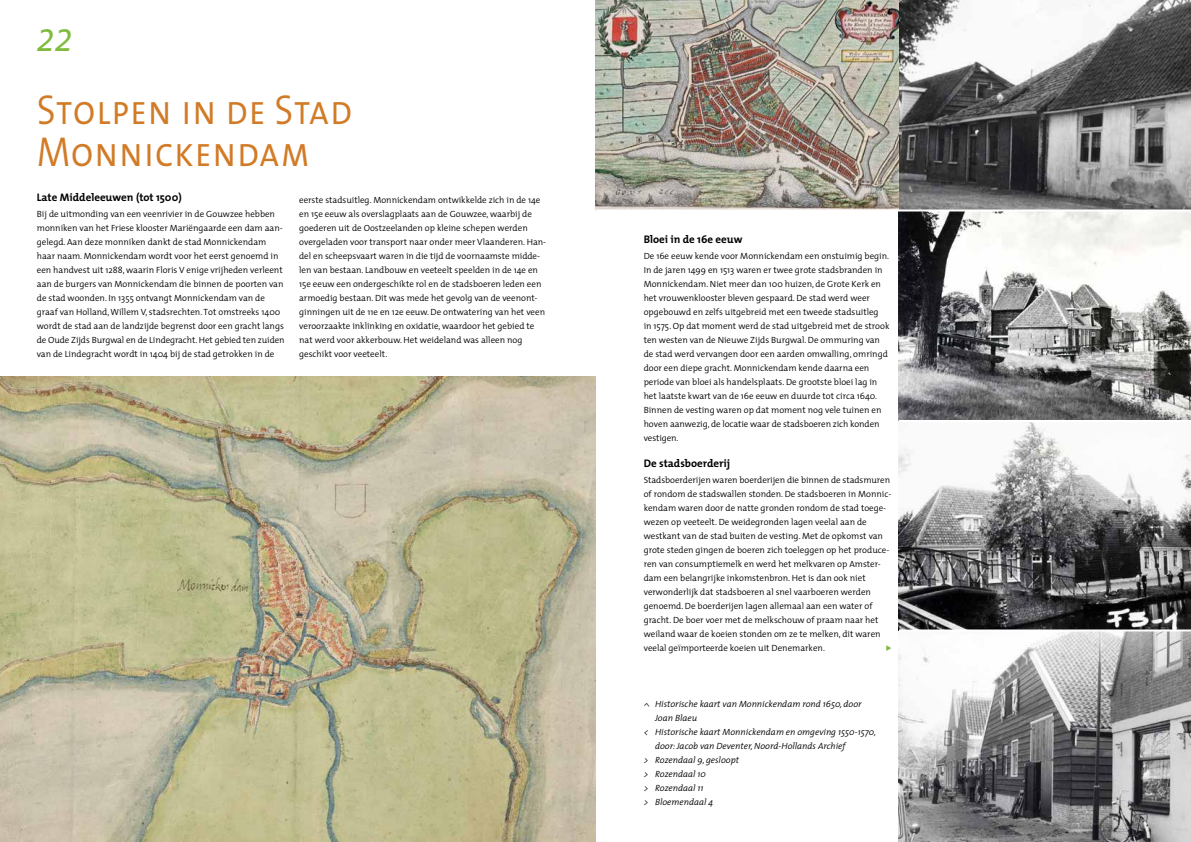
<style>
.page{position:relative;width:1191px;height:842px;background:#fff}
.page>*{position:absolute;margin:0;border:0;box-sizing:border-box;transform-origin:0 0}
.t1{font:42px/42px "The Mix Semi Light Caps";letter-spacing:.01em;color:#d27b27;scale:.9 1}
.t2{font:italic 300 42px "The Mix";color:#80bb3d;scale:.9 1}
.t3{font:700 11px "The Mix";color:#000}
.t4{font:300 9px/14px "The Mix";color:#000}
.t5{font:italic 300 9px "The Mix";color:#000}
</style>
<div class="page">
<img style="left:0;top:376px;width:595px;height:466px">
<img style="left:595px;top:0;width:596px;height:209px">
<img style="left:899px;top:211px;width:292px;height:631px">
<hr style="left:899px;top:420px;width:292px;height:2px;background:#fff">
<hr style="left:899px;top:629px;width:292px;height:2px;background:#fff">
<h1 class="t2" style="left:37px;top:2px;width:41px">22</h1>
<h1 class="t1" style="left:37px;top:87px;width:352px">Stolpen in de Stad<br>Monnickendam</h1>
<p class="t3" style="left:37px;top:188px;width:146px">Late Middeleeuwen (tot 1500)</p>
<p class="t4" style="left:37px;top:207px;width:249px">Bij de uitmonding van een veenrivier in de Gouwzee hebben monniken van het Friese klooster Mariëngaarde een dam aan&shy;gelegd. Aan deze monniken dankt de stad Monnickendam haar naam. Monnickendam wordt voor het eerst genoemd in een handvest uit 1288, waarin Floris V enige vrijheden verleent aan de burgers van Monnickendam die binnen de poorten van de stad woonden. In 1355 ontvangt Monnickendam van de graaf van Holland, Willem V, stadsrechten. Tot omstreeks 1400 wordt de stad aan de landzijde begrenst door een gracht langs de Oude Zijds Burgwal en de Lindegracht. Het gebied ten zuiden van de Lindegracht wordt in 1404 bij de stad getrokken in de</p>
<p class="t4" style="left:299px;top:193px;width:248px">eerste stadsuitleg. Monnickendam ontwikkelde zich in de 14e en 15e eeuw als overslagplaats aan de Gouwzee, waarbij de goederen uit de Oostzeelanden op kleine schepen werden overgeladen voor transport naar onder meer Vlaanderen. Han&shy;del en scheepsvaart waren in die tijd de voornaamste midde&shy;len van bestaan. Landbouw en veeteelt speelden in de 14e en 15e eeuw een ondergeschikte rol en de stadsboeren leden een armoedig bestaan. Dit was mede het gevolg van de veenont&shy;ginningen uit de 11e en 12e eeuw. De ontwatering van het veen veroorzaakte inklinking en oxidatie, waardoor het gebied te nat werd voor akkerbouw. Het weideland was alleen nog geschikt voor veeteelt.</p>
<p class="t3" style="left:643px;top:230px;width:100px">Bloei in de 16e eeuw</p>
<p class="t4" style="left:643px;top:249px;width:247px">De 16e eeuw kende voor Monnickendam een onstuimig begin.<br>In de jaren 1499 en 1513 waren er twee grote stadsbranden in Monnickendam. Niet meer dan 100 huizen, de Grote Kerk en het vrouwenklooster bleven gespaard. De stad werd weer opgebouwd en zelfs uitgebreid met een tweede stadsuitleg<br>in 1575. Op dat moment werd de stad uitgebreid met de strook ten westen van de Nieuwe Zijds Burgwal. De ommuring van de stad werd vervangen door een aarden omwalling, omringd door een diepe gracht. Monnickendam kende daarna een periode van bloei als handelsplaats. De grootste bloei lag in het laatste kwart van de 16e eeuw en duurde tot circa 1640.<br>Binnen de vesting waren op dat moment nog vele tuinen en hoven aanwezig, de locatie waar de stadsboeren zich konden vestigen.</p>
<p class="t3" style="left:643px;top:454px;width:88px">De stadsboerderij</p>
<p class="t4" style="left:643px;top:473px;width:249px">Stadsboerderijen waren boerderijen die binnen de stadsmuren of rondom de stadswallen stonden. De stadsboeren in Monnic&shy;kendam waren door de natte gronden rondom de stad toege&shy;wezen op veeteelt. De weidegronden lagen veelal aan de westkant van de stad buiten de vesting. Met de opkomst van grote steden gingen de boeren zich toeleggen op het produce&shy;ren van consumptiemelk en werd het melkvaren op Amster&shy;dam een belangrijke inkomstenbron. Het is dan ook niet verwonderlijk dat stadsboeren al snel vaarboeren werden genoemd. De boerderijen lagen allemaal aan een water of gracht. De boer voer met de melkschouw of praam naar het weiland waar de koeien stonden om ze te melken, dit waren veelal geïmporteerde koeien uit Denemarken.</p>
<p class="t5" style="left:655px;top:697px;width:208px">Historische kaart van Monnickendam rond 1650, door</p>
<p class="t5" style="left:655px;top:711px;width:44px">Joan Blaeu</p>
<p class="t5" style="left:643px;top:725px;width:234px">&lt; Historische kaart Monnickendam en omgeving 1550-1570,</p>
<p class="t5" style="left:655px;top:739px;width:192px">door: Jacob van Deventer, Noord-Hollands Archief</p>
<p class="t5" style="left:643px;top:753px;width:97px">&gt; Rozendaal 9, gesloopt</p>
<p class="t5" style="left:643px;top:767px;width:64px">&gt; Rozendaal 10</p>
<p class="t5" style="left:643px;top:781px;width:61px">&gt; Rozendaal 11</p>
<p class="t5" style="left:643px;top:795px;width:71px">&gt; Bloemendaal 4</p>
<p class="t5" style="left:638px;top:707px;width:6px;rotate:-90deg">&gt;</p>
</div>
